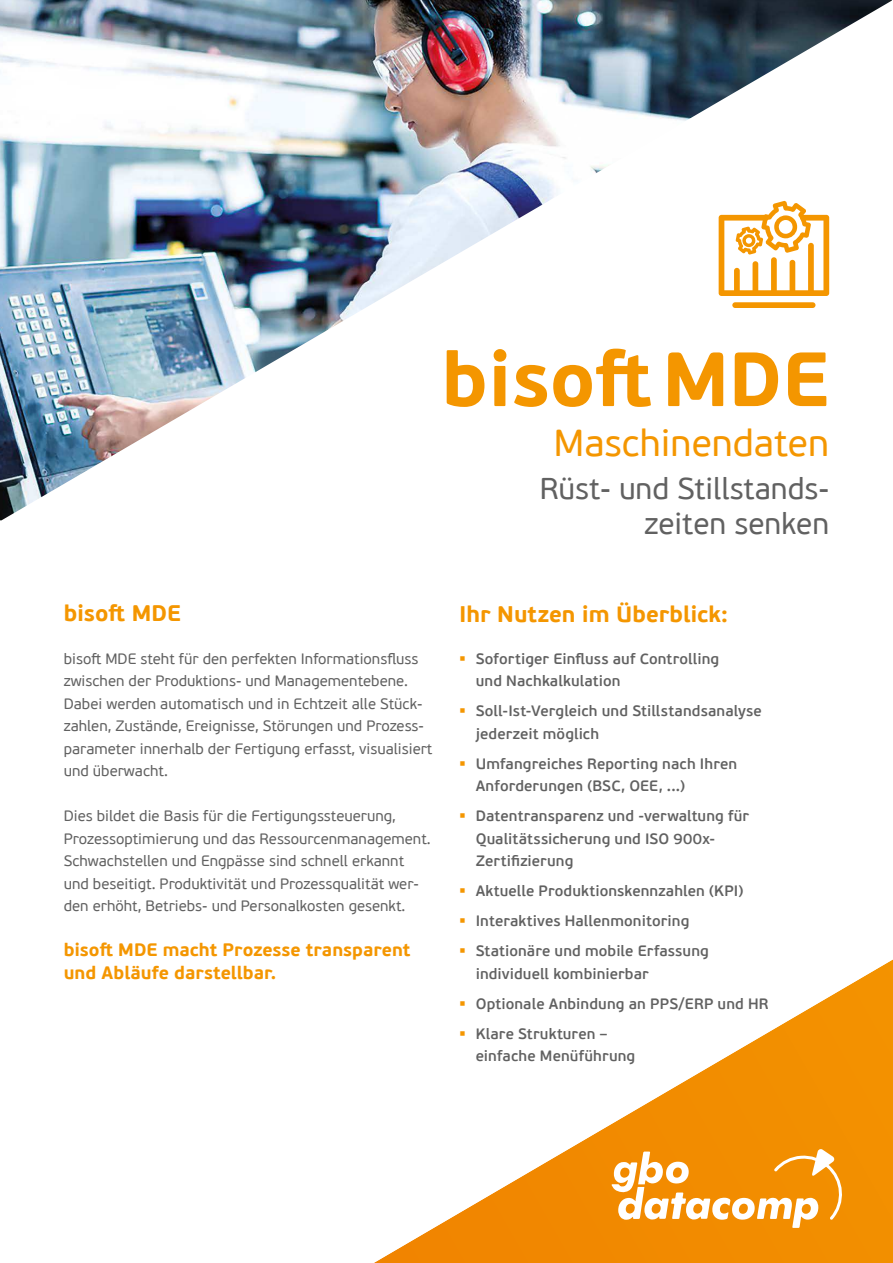
<style>
.page{position:relative;width:893px;height:1263px;background:#fff}
.page>*{position:absolute;margin:0;border:0;box-sizing:border-box;transform-origin:0 0}
.t1{font:700 76.5px "PF Beau Sans Pro";color:#f49600}
.t2{font:37.5px "PF Beau Sans Pro";color:#f49600}
.t3{font:30px/34.5px "PF Beau Sans Pro";color:#616161;text-align:right}
.t4{font:700 22.5px "PF Beau Sans Pro";color:#f49600}
.t5{font:700 18px/22.5px "PF Beau Sans Pro";color:#f49600}
.t6{font:15px/22.5px "PF Beau Sans Pro";color:#616161}
.t7{font:600 15px/22.5px "PF Beau Sans Pro";letter-spacing:.005em;color:#616161}
.s1{color:#f49600}
</style>
<div class="page">
<svg style="left:374px;top:959px;width:519px;height:304px"></svg>
<svg style="left:612px;top:1149px;width:234px;height:79px"></svg>
<img style="left:0;top:0;width:892px;height:520px">
<svg style="left:719px;top:201px;width:110px;height:95px"></svg>
<div style="left:732px;top:302px;width:83px;height:6px;background:#f49600;border-radius:3px"></div>
<h1 class="t1" style="left:442px;top:332px;width:389px">bisoftMDE</h1>
<h2 class="t2" style="left:554px;top:421px;width:277px">Maschinendaten</h2>
<h3 class="t3" style="left:540px;top:471px;width:291px">Rüst- und Stillstands&shy;zeiten senken</h3>
<h3 class="t4" style="left:64px;top:599px;width:119px">bisoft MDE</h3>
<h3 class="t4" style="left:459px;top:600px;width:270px">Ihr Nutzen im Überblick:</h3>
<p class="t7" style="left:476px;top:648px;width:245px;text-indent:-17px"><span class="s1">▪</span> Sofortiger Einfluss auf Controlling und Nachkalkulation</p>
<p class="t7" style="left:476px;top:700px;width:288px;text-indent:-16px"><span class="s1">▪</span> Soll-Ist-Vergleich und Stillstandsanalyse jederzeit möglich</p>
<p class="t7" style="left:476px;top:753px;width:263px;text-indent:-16px"><span class="s1">▪</span> Umfangreiches Reporting nach Ihren<br>Anforderungen (BSC, OEE, ...)</p>
<p class="t7" style="left:476px;top:805px;width:275px;text-indent:-16px"><span class="s1">▪</span> Datentransparenz und -verwaltung für<br>Qualitätssicherung und ISO 900x-<br>Zertifizierung</p>
<p class="t7" style="left:459px;top:880px;width:285px"><span class="s1">▪</span> Aktuelle Produktionskennzahlen (KPI)</p>
<p class="t7" style="left:459px;top:910px;width:232px"><span class="s1">▪</span> Interaktives Hallenmonitoring</p>
<p class="t7" style="left:476px;top:940px;width:235px;text-indent:-16px"><span class="s1">▪</span> Stationäre und mobile Erfassung individuell kombinierbar</p>
<p class="t7" style="left:459px;top:993px;width:311px"><span class="s1">▪</span> Optionale Anbindung an PPS/ERP und HR</p>
<p class="t7" style="left:476px;top:1023px;width:161px;text-indent:-16px"><span class="s1">▪</span> Klare Strukturen – einfache Menüführung</p>
<p class="t6" style="left:64px;top:648px;width:370px">bisoft MDE steht für den perfekten Informationsfluss zwischen der Produktions- und Managementebene.<br>Dabei werden automatisch und in Echtzeit alle Stück&shy;zahlen, Zustände, Ereignisse, Störungen und Prozess&shy;parameter innerhalb der Fertigung erfasst, visualisiert und überwacht.</p>
<p class="t6" style="left:64px;top:805px;width:369px">Dies bildet die Basis für die Fertigungssteuerung, Prozessoptimierung und das Ressourcenmanagement.<br>Schwachstellen und Engpässe sind schnell erkannt und beseitigt. Produktivität und Prozessqualität wer&shy;den erhöht, Betriebs- und Personalkosten gesenkt.</p>
<p class="t5" style="left:64px;top:939px;width:348px">bisoft MDE macht Prozesse transparent und Abläufe darstellbar.</p>
</div>
